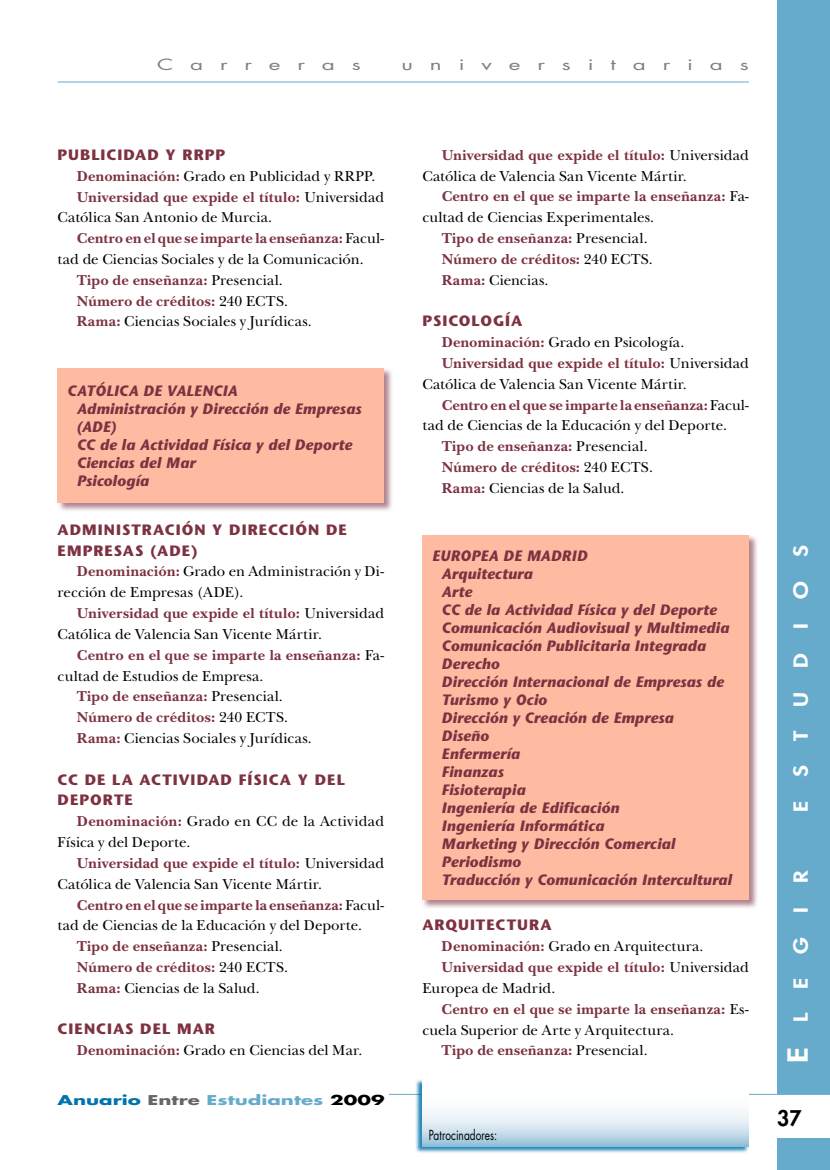
<style>
.page{position:relative;width:830px;height:1170px;background:#fff}
.page>*{position:absolute;margin:0;border:0;box-sizing:border-box;transform-origin:0 0}
.t1{font:800 27px "Futura Std";color:#fff;scale:1.2 1}
.t2{font:800 21px "Futura Std";color:#000}
.t3{font:800 18.9px "Futura Std";color:#fff;scale:1.2 1}
.t4{font:15px/20.9px "New Baskerville Std";letter-spacing:.01em;color:#000}
.t5{font:700 15px "New Baskerville Std";letter-spacing:.015em;color:#7d3241}
.t6{font:italic 700 15px/18px "Stone Sans Std";letter-spacing:.01em;color:#7d3241}
.t7{font:700 15px "Stone Sans Std";letter-spacing:.065em;color:#7d3241}
.t8{font:15px "Futura Std";letter-spacing:.75em;color:#808080;scale:1.5 1}
.t9{font:13.5px "Futura Std";letter-spacing:.005em;color:#000;scale:.75 1}
.t10{font:700 13.2px "Futura Std";color:#66abcc;scale:1.5 1}
.s1{font-weight:700;color:#7d3241}
.s2{font-weight:400;color:#000}
.s3{font-family:"Stone Sans Std";font-weight:700;color:#7d3241}
.s4{color:#0073aa}
.s5{color:#666}
.s6{color:#000}
.s7{font-size:18.9px}
</style>
<div class="page">
<div style="left:777px;top:0;width:52px;height:1169px;background:#66abcc"></div>
<div style="left:776px;top:1093px;width:53px;height:44px;background:#fff"></div>
<hr style="left:58px;top:82px;width:690px;height:1px;background:#66abcc">
<hr style="left:388px;top:1093px;width:441px;height:1px;background:#66abcc">
<div style="left:57px;top:367px;width:336px;height:145px;background:#7d3241;opacity:.6"></div>
<div style="left:58px;top:368px;width:326px;height:134px;background:#ffbba1"></div>
<div style="left:421px;top:534px;width:337px;height:375px;background:#7d3241;opacity:.6"></div>
<div style="left:422px;top:535px;width:326px;height:364px;background:#ffbba1"></div>
<div style="left:415px;top:1079px;width:333px;height:74px;background:#0073aa;opacity:.85"></div>
<svg style="left:422px;top:1079px;width:326px;height:67px"></svg>
<p class="t8" style="left:157px;top:55px;width:137px">Carreras</p>
<p class="t8" style="left:401px;top:55px;width:233px">universitarias</p>
<p class="t7" style="left:58px;top:146px;width:169px">PUBLICIDAD Y RRPP</p>
<p class="t4" style="left:77px;top:165px;width:300px"><span class="s1">Denominación:</span> Grado en Publicidad y RRPP.</p>
<p class="t5" style="left:77px;top:188px;width:308px">Universidad que expide el título: <span class="s2">Universidad</span></p>
<p class="t4" style="left:58px;top:207px;width:216px">Católica San Antonio de Murcia.</p>
<p class="t5" style="left:77px;top:229px;width:308px">Centro en el que se imparte la enseñanza: <span class="s2">Facul-</span></p>
<p class="t4" style="left:58px;top:249px;width:307px">tad de Ciencias Sociales y de la Comunicación.</p>
<p class="t5" style="left:77px;top:271px;width:207px">Tipo de enseñanza: <span class="s2">Presencial.</span></p>
<p class="t5" style="left:77px;top:292px;width:212px">Número de créditos: <span class="s2">240 ECTS.</span></p>
<p class="t4" style="left:77px;top:311px;width:236px"><span class="s1">Rama:</span> Ciencias Sociales y Jurídicas.</p>
<p class="t6" style="left:77px;top:381px;width:286px;text-indent:-10px">CATÓLICA DE VALENCIA<br>Administración y Dirección de Empresas (ADE)<br>CC de la Actividad Física y del Deporte<br>Ciencias del Mar<br>Psicología</p>
<p class="t7" style="left:58px;top:520px;width:290px">ADMINISTRACIÓN Y DIRECCIÓN DE</p>
<p class="t7" style="left:58px;top:541px;width:141px">EMPRESAS (ADE)</p>
<p class="t4" style="left:77px;top:561px;width:308px"><span class="s1">Denominación:</span> Grado en Administración y Di-</p>
<p class="t4" style="left:58px;top:582px;width:187px">rección de Empresas (ADE).</p>
<p class="t5" style="left:77px;top:604px;width:308px">Universidad que expide el título: <span class="s2">Universidad</span></p>
<p class="t4" style="left:58px;top:623px;width:266px">Católica de Valencia San Vicente Mártir.</p>
<p class="t5" style="left:77px;top:646px;width:308px">Centro en el que se imparte la enseñanza: <span class="s2">Fa-</span></p>
<p class="t4" style="left:58px;top:665px;width:207px">cultad de Estudios de Empresa.</p>
<p class="t5" style="left:77px;top:687px;width:207px">Tipo de enseñanza: <span class="s2">Presencial.</span></p>
<p class="t5" style="left:77px;top:708px;width:212px">Número de créditos: <span class="s2">240 ECTS.</span></p>
<p class="t4" style="left:77px;top:727px;width:236px"><span class="s1">Rama:</span> Ciencias Sociales y Jurídicas.</p>
<p class="t7" style="left:58px;top:770px;width:289px">CC DE LA ACTIVIDAD FÍSICA Y DEL</p>
<p class="t7" style="left:58px;top:791px;width:77px">DEPORTE</p>
<p class="t4" style="left:77px;top:811px;width:308px"><span class="s1">Denominación:</span> Grado en CC de la Actividad</p>
<p class="t4" style="left:58px;top:831px;width:134px">Física y del Deporte.</p>
<p class="t5" style="left:77px;top:854px;width:308px">Universidad que expide el título: <span class="s2">Universidad</span></p>
<p class="t4" style="left:58px;top:873px;width:266px">Católica de Valencia San Vicente Mártir.</p>
<p class="t5" style="left:77px;top:895px;width:308px">Centro en el que se imparte la enseñanza: <span class="s2">Facul-</span></p>
<p class="t4" style="left:58px;top:915px;width:306px">tad de Ciencias de la Educación y del Deporte.</p>
<p class="t5" style="left:77px;top:937px;width:207px">Tipo de enseñanza: <span class="s2">Presencial.</span></p>
<p class="t5" style="left:77px;top:958px;width:212px">Número de créditos: <span class="s2">240 ECTS.</span></p>
<p class="t4" style="left:77px;top:977px;width:184px"><span class="s1">Rama:</span> Ciencias de la Salud.</p>
<p class="t4" style="left:77px;top:1019px;width:287px;text-indent:-19px"><span class="s3">CIENCIAS DEL MAR<br></span><span class="s1">Denominación:</span> Grado en Ciencias del Mar.</p>
<p class="t10" style="left:58px;top:1091px;width:219px"><span class="s4">Anuario</span> <span class="s5">Entre</span> Estudiantes <span class="s6">2009</span></p>
<p class="t5" style="left:441px;top:146px;width:308px">Universidad que expide el título: <span class="s2">Universidad</span></p>
<p class="t4" style="left:422px;top:165px;width:266px">Católica de Valencia San Vicente Mártir.</p>
<p class="t5" style="left:441px;top:188px;width:308px">Centro en el que se imparte la enseñanza: <span class="s2">Fa-</span></p>
<p class="t4" style="left:422px;top:207px;width:233px">cultad de Ciencias Experimentales.</p>
<p class="t5" style="left:441px;top:229px;width:207px">Tipo de enseñanza: <span class="s2">Presencial.</span></p>
<p class="t5" style="left:441px;top:250px;width:212px">Número de créditos: <span class="s2">240 ECTS.</span></p>
<p class="t4" style="left:441px;top:269px;width:108px"><span class="s1">Rama:</span> Ciencias.</p>
<p class="t7" style="left:422px;top:312px;width:101px">PSICOLOGÍA</p>
<p class="t4" style="left:441px;top:332px;width:244px"><span class="s1">Denominación:</span> Grado en Psicología.</p>
<p class="t5" style="left:441px;top:354px;width:308px">Universidad que expide el título: <span class="s2">Universidad</span></p>
<p class="t4" style="left:422px;top:373px;width:266px">Católica de Valencia San Vicente Mártir.</p>
<p class="t5" style="left:441px;top:396px;width:308px">Centro en el que se imparte la enseñanza: <span class="s2">Facul-</span></p>
<p class="t4" style="left:422px;top:415px;width:306px">tad de Ciencias de la Educación y del Deporte.</p>
<p class="t5" style="left:441px;top:437px;width:207px">Tipo de enseñanza: <span class="s2">Presencial.</span></p>
<p class="t5" style="left:441px;top:458px;width:212px">Número de créditos: <span class="s2">240 ECTS.</span></p>
<p class="t4" style="left:441px;top:477px;width:184px"><span class="s1">Rama:</span> Ciencias de la Salud.</p>
<p class="t6" style="left:441px;top:546px;width:292px;text-indent:-10px">EUROPEA DE MADRID<br>Arquitectura<br>Arte<br>CC de la Actividad Física y del Deporte<br>Comunicación Audiovisual y Multimedia<br>Comunicación Publicitaria Integrada<br>Derecho<br>Dirección Internacional de Empresas de<br>Turismo y Ocio<br>Dirección y Creación de Empresa<br>Diseño<br>Enfermería<br>Finanzas<br>Fisioterapia<br>Ingeniería de Edificación<br>Ingeniería Informática<br>Marketing y Dirección Comercial<br>Periodismo<br>Traducción y Comunicación Intercultural</p>
<p class="t7" style="left:422px;top:916px;width:131px">ARQUITECTURA</p>
<p class="t4" style="left:441px;top:936px;width:263px"><span class="s1">Denominación:</span> Grado en Arquitectura.</p>
<p class="t5" style="left:441px;top:958px;width:308px">Universidad que expide el título: <span class="s2">Universidad</span></p>
<p class="t4" style="left:422px;top:977px;width:134px">Europea de Madrid.</p>
<p class="t5" style="left:441px;top:999px;width:308px">Centro en el que se imparte la enseñanza: <span class="s2">Es-</span></p>
<p class="t4" style="left:422px;top:1019px;width:253px">cuela Superior de Arte y Arquitectura.</p>
<p class="t5" style="left:441px;top:1041px;width:207px">Tipo de enseñanza: <span class="s2">Presencial.</span></p>
<p class="t9" style="left:428px;top:1126px;width:93px">Patrocinadores:</p>
<p class="t3" style="left:788px;top:557px;width:11px;rotate:-90deg">s</p>
<p class="t3" style="left:788px;top:598px;width:16px;rotate:-90deg">o</p>
<p class="t3" style="left:788px;top:628px;width:6px;rotate:-90deg">i</p>
<p class="t3" style="left:788px;top:667px;width:14px;rotate:-90deg">d</p>
<p class="t3" style="left:788px;top:707px;width:14px;rotate:-90deg">u</p>
<p class="t3" style="left:788px;top:741px;width:10px;rotate:-90deg">t</p>
<p class="t3" style="left:788px;top:777px;width:11px;rotate:-90deg">s</p>
<p class="t3" style="left:788px;top:812px;width:9px;rotate:-90deg">e</p>
<p class="t3" style="left:788px;top:882px;width:12px;rotate:-90deg">r</p>
<p class="t3" style="left:788px;top:913px;width:6px;rotate:-90deg">i</p>
<p class="t3" style="left:788px;top:954px;width:15px;rotate:-90deg">g</p>
<p class="t3" style="left:788px;top:989px;width:9px;rotate:-90deg">e</p>
<p class="t1" style="left:780px;top:1062px;width:43px;rotate:-90deg">E <span class="s7">l</span></p>
<p class="t2" style="left:776px;top:1104px;width:26px">37</p>
</div>
